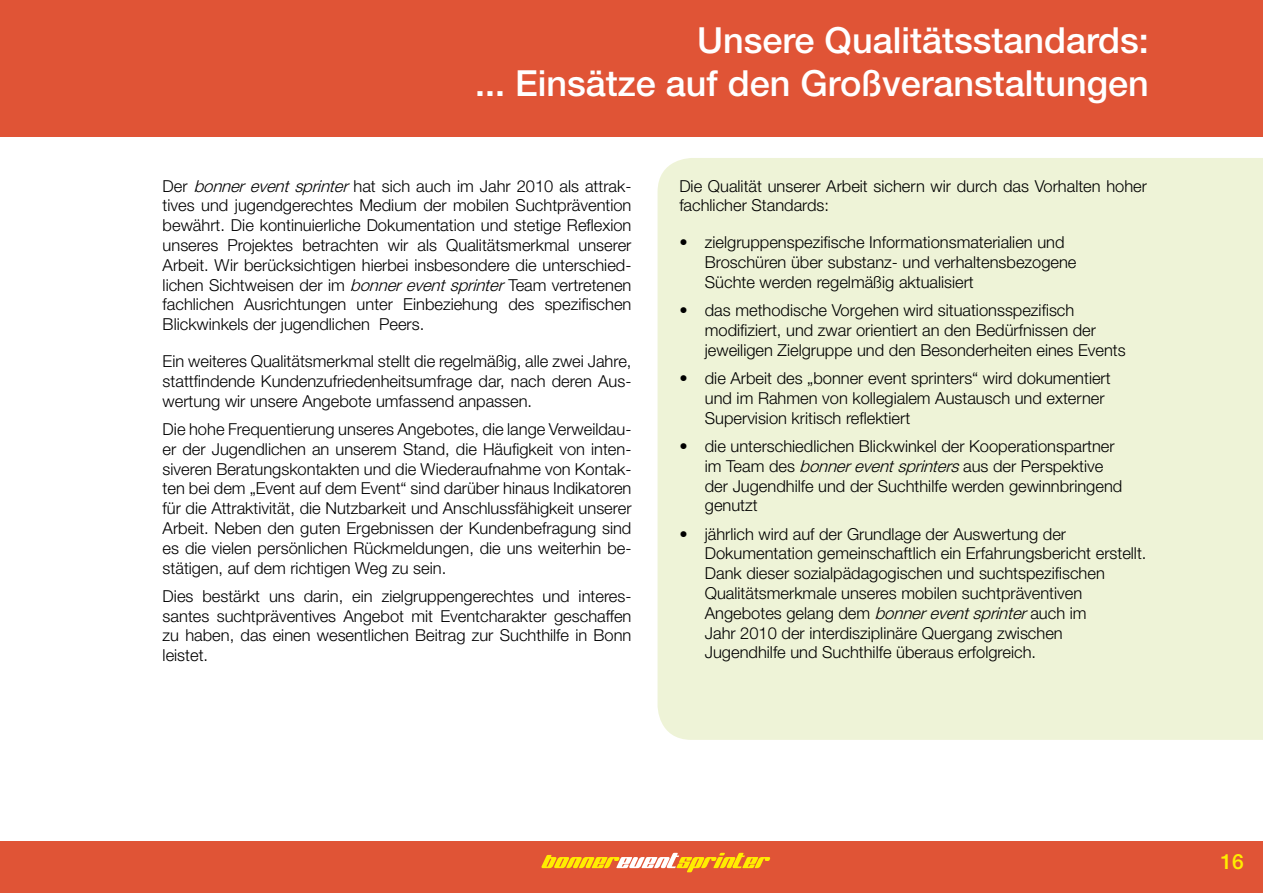
<style>
.page{position:relative;width:1263px;height:893px;background:#fff}
.page>*{position:absolute;margin:0;border:0;box-sizing:border-box;transform-origin:0 0}
.t1{font:500 36px/43.2px "Helvetica Neue";color:#fff;text-align:right}
.t2{font:500 21px "Helvetica Neue";color:#ffed00}
.t3{font:300 16.5px/19.8px "Helvetica Neue";color:#000}
.s1{font-style:italic}
</style>
<div class="page">
<div style="left:0;top:841px;width:1263px;height:52px;background:#e05436"></div>
<div style="left:0;top:0;width:1263px;height:136px;background:#e05436"></div>
<svg style="left:541px;top:853px;width:229px;height:19px"></svg>
<div style="left:657px;top:158px;width:606px;height:582px;background:#eef3d7"></div>
<h1 class="t1" style="left:475px;top:18px;width:675px">Unsere Qualitätsstandards:<br>... Einsätze auf den Großveranstaltungen</h1>
<p class="t3" style="left:163px;top:175px;width:470px;text-align:justify">Der <span class="s1">bonnereventsprinter</span>hat sich auch im Jahr 2010 als attrak&shy;tives und jugendgerechtes Medium der mobilen Suchtprävention bewährt. Die kontinuierliche Dokumentation und stetige Reflexion unseres Projektes betrachten wir als Qualitätsmerkmal unserer Arbeit. Wir berücksichtigen hierbei insbesondere die unterschied&shy;lichen Sichtweisen der im <span class="s1">bonnereventsprinter</span>Team vertretenen fachlichen Ausrichtungen unter Einbeziehung des spezifischen Blickwinkels der jugendlichen Peers.</p>
<p class="t3" style="left:163px;top:351px;width:470px;text-align:justify">Ein weiteres Qualitätsmerkmal stellt die regelmäßig, alle zwei Jahre, stattfindende Kundenzufriedenheitsumfrage dar, nach deren Aus&shy;wertung wir unsere Angebote umfassend anpassen.</p>
<p class="t3" style="left:163px;top:419px;width:470px;text-align:justify">Die hohe Frequentierung unseres Angebotes, die lange Verweildau&shy;er der Jugendlichen an unserem Stand, die Häufigkeit von inten&shy;siveren Beratungskontakten und die Wiederaufnahme von Kontak&shy;ten bei dem „Event auf dem Event“ sind darüber hinaus Indikatoren für die Attraktivität, die Nutzbarkeit und Anschlussfähigkeit unserer Arbeit. Neben den guten Ergebnissen der Kundenbefragung sind es die vielen persönlichen Rückmeldungen, die uns weiterhin be&shy;stätigen, auf dem richtigen Weg zu sein.</p>
<p class="t3" style="left:163px;top:586px;width:470px;text-align:justify">Dies bestärkt uns darin, ein zielgruppengerechtes und interes&shy;santes suchtpräventives Angebot mit Eventcharakter geschaffen zu haben, das einen wesentlichen Beitrag zur Suchthilfe in Bonn leistet.</p>
<p class="t3" style="left:679px;top:175px;width:469px">Die Qualität unserer Arbeit sichern wir durch das Vorhalten hoher fachlicher Standards:</p>
<p class="t3" style="left:705px;top:232px;width:373px;text-indent:-26px">• zielgruppenspezifische Informationsmaterialien und<br>Broschüren über substanz- und verhaltensbezogene<br>Süchte werden regelmäßig aktualisiert</p>
<p class="t3" style="left:705px;top:300px;width:422px;text-indent:-26px">• das methodische Vorgehen wird situationsspezifisch modifiziert, und zwar orientiert an den Bedürfnissen der jeweiligen Zielgruppe und den Besonderheiten eines Events</p>
<p class="t3" style="left:705px;top:368px;width:407px;text-indent:-26px">• die Arbeit des „bonner event sprinters“ wird dokumentiert und im Rahmen von kollegialem Austausch und externer<br>Supervision kritisch reflektiert</p>
<p class="t3" style="left:705px;top:436px;width:419px;text-indent:-26px">• die unterschiedlichen Blickwinkel der Kooperationspartner im Team des <span class="s1">bonnereventsprinters</span>aus der Perspektive der Jugendhilfe und der Suchthilfe werden gewinnbringend genutzt</p>
<p class="t3" style="left:705px;top:523px;width:443px;text-indent:-26px">• jährlich wird auf der Grundlage der Auswertung der Dokumentation gemeinschaftlich ein Erfahrungsbericht erstellt.<br>Dank dieser sozialpädagogischen und suchtspezifischen Qualitätsmerkmale unseres mobilen suchtpräventiven Angebotes gelang dem <span class="s1">bonnereventsprinter</span>auch im<br>Jahr 2010 der interdisziplinäre Quergang zwischen Jugendhilfe und Suchthilfe überaus erfolgreich.</p>
<p class="t2" style="left:1220px;top:849px;width:25px">16</p>
</div>
